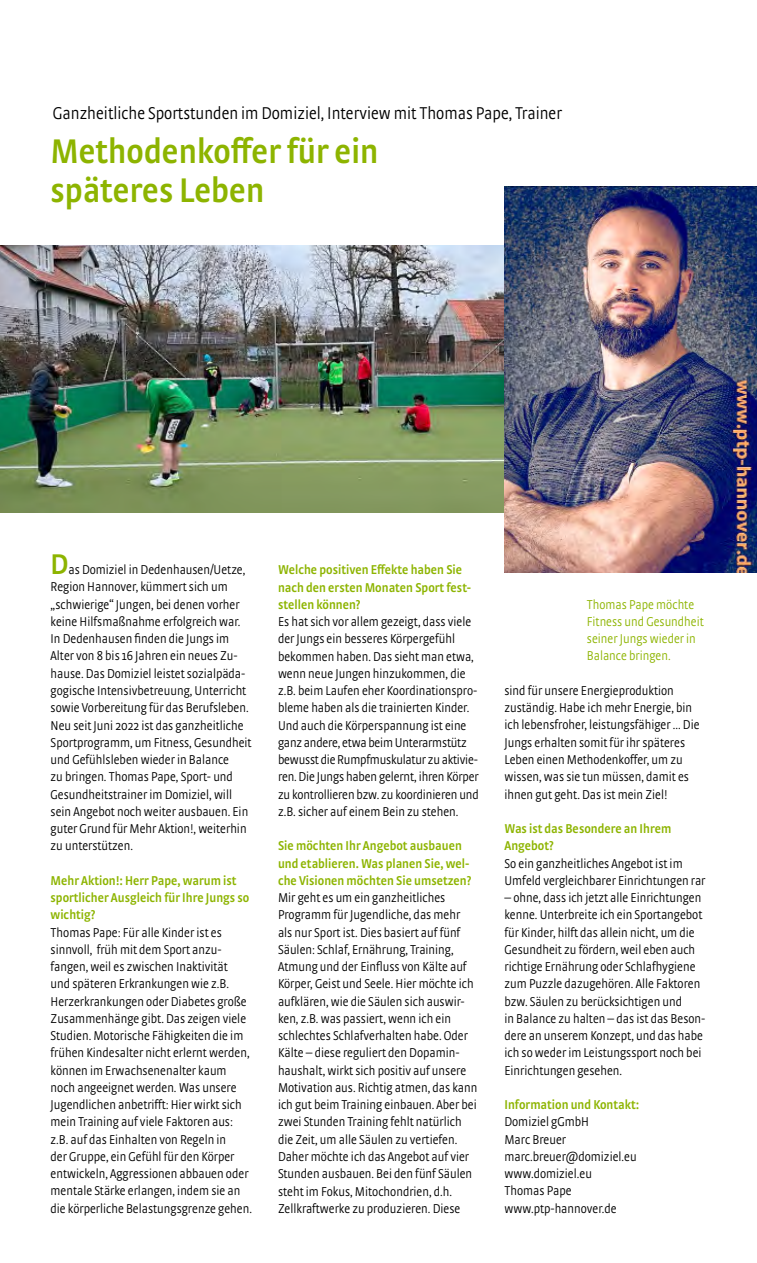
<style>
.page{position:relative;width:757px;height:1263px;background:#fff}
.page>*{position:absolute;margin:0;border:0;box-sizing:border-box;transform-origin:0 0}
.t1{font:600 36px/39px "Strada Cond";color:#8db400}
.t2{font:600 30px "Strada Cond";color:#8db400}
.t3{font:300 18px "Strada Cond";color:#000}
.t4{font:300 13.5px/17.2px "Strada Cond";color:#000}
.t5{font:600 13.5px/17.2px "Strada Cond";color:#8db400}
.t6{font:300 13.5px/17.2px "Strada Cond";color:#8db400}
</style>
<div class="page">
<img style="left:0;top:246px;width:504px;height:267px">
<img style="left:504px;top:186px;width:253px;height:386px">
<h3 class="t3" style="left:53px;top:103px;width:511px">Ganzheitliche Sportstunden im Domiziel, Interview mit Thomas Pape, Trainer</h3>
<h1 class="t1" style="left:51px;top:131px;width:329px">Methodenkoffer für ein späteres Leben</h1>
<h2 class="t2" style="left:51px;top:547px;width:19px">D</h2>
<p class="t4" style="left:51px;top:561px;width:202px;text-indent:18px">as Domiziel in Dedenhausen/Uetze, Region Hannover, kümmert sich um „schwierige“ Jungen, bei denen vorher keine Hilfsmaßnahme erfolgreich war.<br>In Dedenhausen finden die Jungs im Alter von 8 bis 16 Jahren ein neues Zu&shy;hause. Das Domiziel leistet sozialpäda&shy;gogische Intensivbetreuung, Unterricht sowie Vorbereitung für das Berufsleben.<br>Neu seit Juni 2022 ist das ganzheitliche Sportprogramm, um Fitness, Gesundheit und Gefühlsleben wieder in Balance<br>zu bringen. Thomas Pape, Sport- und Gesundheitstrainer im Domiziel, will sein Angebot noch weiter ausbauen. Ein guter Grund für Mehr Aktion!, weiterhin zu unterstützen.</p>
<p class="t5" style="left:51px;top:871px;width:200px">Mehr Aktion!: Herr Pape, warum ist sportlicher Ausgleich für Ihre Jungs so wichtig?</p>
<p class="t4" style="left:51px;top:923px;width:203px">Thomas Pape: Für alle Kinder ist es sinnvoll, früh mit dem Sport anzu&shy;fangen, weil es zwischen Inaktivität<br>und späteren Erkrankungen wie z.B.<br>Herzerkrankungen oder Diabetes große Zusammenhänge gibt. Das zeigen viele Studien. Motorische Fähigkeiten die im frühen Kindesalter nicht erlernt werden, können im Erwachsenenalter kaum noch angeeignet werden. Was unsere Jugendlichen anbetrifft: Hier wirkt sich mein Training auf viele Faktoren aus: z.B. auf das Einhalten von Regeln in<br>der Gruppe, ein Gefühl für den Körper entwickeln, Aggressionen abbauen oder mentale Stärke erlangen, indem sie an die körperliche Belastungsgrenze gehen.</p>
<p class="t5" style="left:278px;top:561px;width:195px">Welche positiven Effekte haben Sie nach den ersten Monaten Sport fest&shy;stellen können?</p>
<p class="t4" style="left:278px;top:613px;width:202px">Es hat sich vor allem gezeigt, dass viele der Jungs ein besseres Körpergefühl bekommen haben. Das sieht man etwa, wenn neue Jungen hinzukommen, die z.B. beim Laufen eher Koordinationspro&shy;bleme haben als die trainierten Kinder.<br>Und auch die Körperspannung ist eine ganz andere, etwa beim Unterarmstütz bewusst die Rumpfmuskulatur zu aktivie&shy;ren. Die Jungs haben gelernt, ihren Körper zu kontrollieren bzw. zu koordinieren und z.B. sicher auf einem Bein zu stehen.</p>
<p class="t5" style="left:278px;top:837px;width:195px">Sie möchten Ihr Angebot ausbauen und etablieren. Was planen Sie, wel&shy;che Visionen möchten Sie umsetzen?</p>
<p class="t4" style="left:278px;top:889px;width:201px">Mir geht es um ein ganzheitliches Programm für Jugendliche, das mehr als nur Sport ist. Dies basiert auf fünf Säulen: Schlaf, Ernährung, Training, Atmung und der Einfluss von Kälte auf Körper, Geist und Seele. Hier möchte ich aufklären, wie die Säulen sich auswir&shy;ken, z.B. was passiert, wenn ich ein schlechtes Schlafverhalten habe. Oder Kälte – diese reguliert den Dopamin&shy;haushalt, wirkt sich positiv auf unsere Motivation aus. Richtig atmen, das kann ich gut beim Training einbauen. Aber bei zwei Stunden Training fehlt natürlich die Zeit, um alle Säulen zu vertiefen.<br>Daher möchte ich das Angebot auf vier Stunden ausbauen. Bei den fünf Säulen steht im Fokus, Mitochondrien, d.h.<br>Zellkraftwerke zu produzieren. Diese</p>
<p class="t6" style="left:587px;top:595px;width:118px">Thomas Pape möchte<br>Fitness und Gesundheit seiner Jungs wieder in<br>Balance bringen.</p>
<p class="t4" style="left:504px;top:682px;width:197px">sind für unsere Energieproduktion zuständig. Habe ich mehr Energie, bin ich lebensfroher, leistungsfähiger … Die Jungs erhalten somit für ihr späteres Leben einen Methodenkoffer, um zu wissen, was sie tun müssen, damit es ihnen gut geht. Das ist mein Ziel!</p>
<p class="t5" style="left:504px;top:820px;width:168px">Was ist das Besondere an Ihrem<br>Angebot?</p>
<p class="t4" style="left:504px;top:854px;width:202px">So ein ganzheitliches Angebot ist im<br>Umfeld vergleichbarer Einrichtungen rar</p>
<p class="t4" style="left:504px;top:889px;width:202px">– ohne, dass ich jetzt alle Einrichtungen kenne. Unterbreite ich ein Sportangebot für Kinder, hilft das allein nicht, um die Gesundheit zu fördern, weil eben auch richtige Ernährung oder Schlafhygiene zum Puzzle dazugehören. Alle Faktoren bzw. Säulen zu berücksichtigen und<br>in Balance zu halten – das ist das Beson&shy;dere an unserem Konzept, und das habe ich so weder im Leistungssport noch bei Einrichtungen gesehen.</p>
<p class="t5" style="left:504px;top:1096px;width:136px">Information und Kontakt:</p>
<p class="t4" style="left:504px;top:1113px;width:134px">Domiziel gGmbH<br>Marc Breuer marc.breuer@domiziel.eu www.domiziel.eu<br>Thomas Pape www.ptp-hannover.de</p>
</div>
